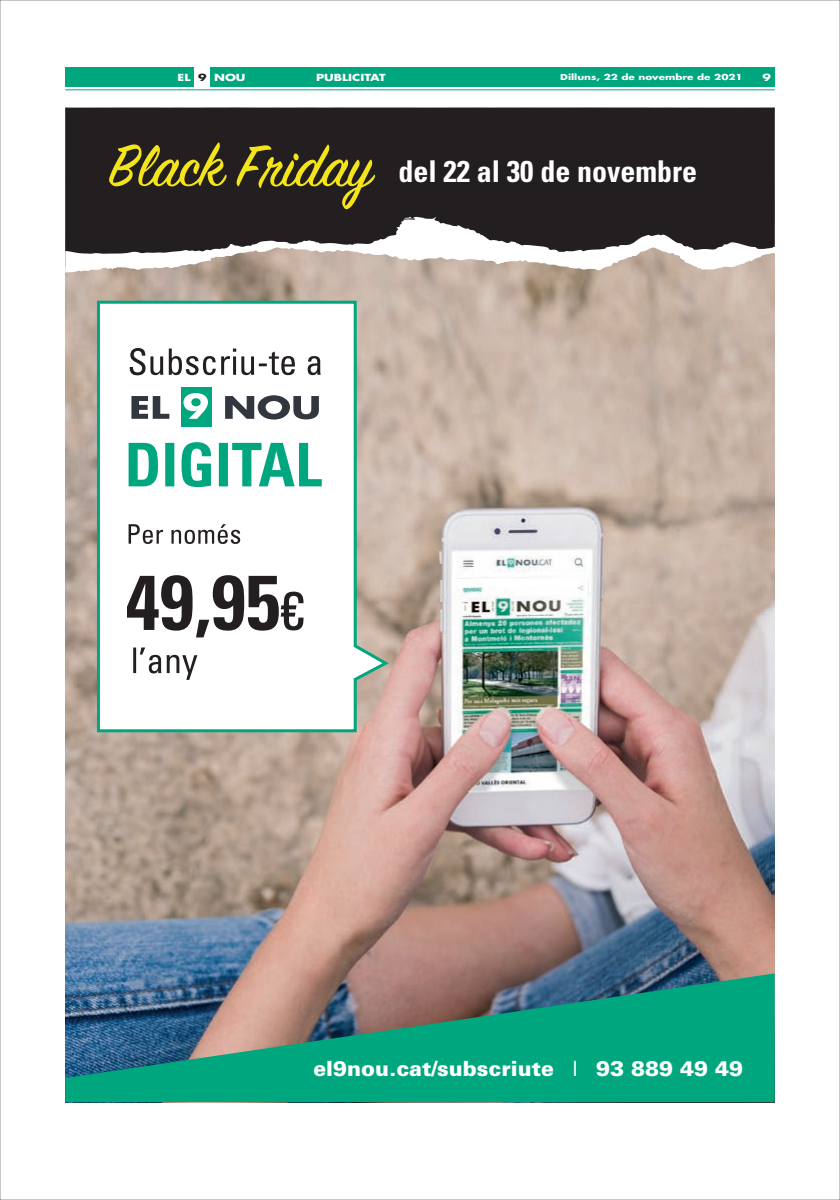
<style>
.page{position:relative;width:840px;height:1200px;background:#fff}
.page>*{position:absolute;margin:0;border:0;box-sizing:border-box;transform-origin:0 0}
.t1{font:700 condensed 30px "Univers";color:#fff}
.t2{font:900 21px "Univers";color:#fff}
.t3{font:700 9.5px "Futura";color:#fff;scale:1.3 1}
.t4{font:700 8px "Futura";color:#fff;scale:1.3 1}
.s1{color:#231f20}
.s2{font-weight:400;font-stretch:condensed}
</style>
<div class="page">
<div style="left:65px;top:67px;width:709px;height:19px;background:#00a77e"></div>
<div style="left:194px;top:67px;width:16px;height:20px;background:#fff"></div>
<hr style="left:65px;top:90px;width:709px;height:1px;background:#00a77e">
<img style="left:65px;top:273px;width:709px;height:700px">
<svg style="left:95px;top:299px;width:296px;height:434px"></svg>
<div style="left:65px;top:108px;width:709px;height:108px;background:#231f20"></div>
<svg style="left:65px;top:216px;width:709px;height:57px"></svg>
<svg style="left:109px;top:142px;width:117px;height:44px;background:#68601d"></svg>
<svg style="left:236px;top:144px;width:139px;height:65px;background:#504a1e"></svg>
<svg style="left:65px;top:973px;width:709px;height:128px;background:#2b8f7d"></svg>
<svg style="left:131px;top:396px;width:38px;height:22px"></svg>
<svg style="left:225px;top:395px;width:94px;height:24px"></svg>
<div style="left:181px;top:387px;width:30px;height:39px;background:#00a77e"></div>
<svg style="left:183px;top:393px;width:25px;height:25px"></svg>
<svg style="left:128px;top:442px;width:193px;height:45px"></svg>
<svg style="left:130px;top:348px;width:190px;height:27px"></svg>
<svg style="left:128px;top:524px;width:112px;height:20px"></svg>
<svg style="left:127px;top:575px;width:176px;height:62px"></svg>
<svg style="left:133px;top:647px;width:64px;height:32px"></svg>
<p class="t3" style="left:177px;top:71px;width:54px">EL <span class="s1">9</span> NOU</p>
<p class="t3" style="left:316px;top:71px;width:55px">PUBLICITAT</p>
<p class="t4" style="left:560px;top:71px;width:142px">Dilluns, 22 de novembre de 2021</p>
<p class="t3" style="left:762px;top:71px;width:8px">9</p>
<p class="t1" style="left:398px;top:153px;width:300px">del 22 al 30 de novembre</p>
<p class="t2" style="left:313px;top:1054px;width:431px">el9nou.cat/subscriute <span class="s2">l</span> 93 889 49 49</p>
</div>
